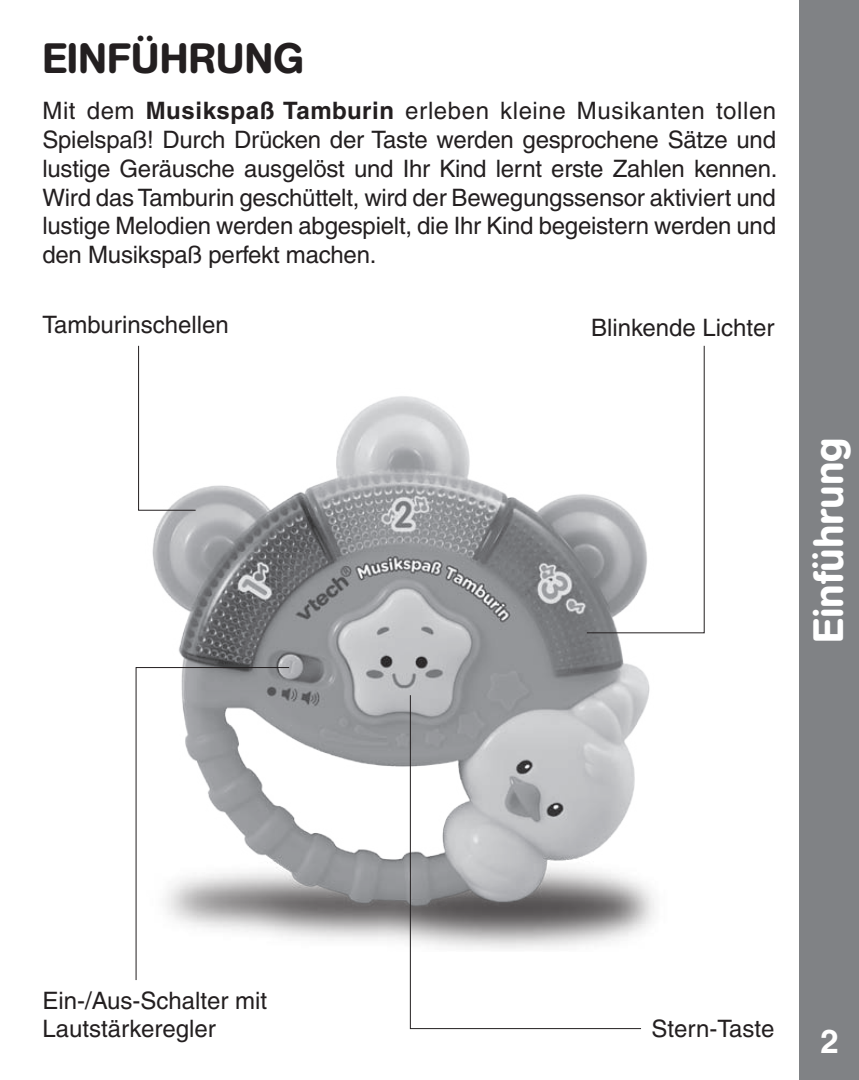
<style>
.page{position:relative;width:859px;height:1080px;background:#fff}
.page>*{position:absolute;margin:0;border:0;box-sizing:border-box;transform-origin:0 0}
.t1{font:500 42px "AG Book Rounded";color:#231f20}
.t2{font:500 42px "AG Book Rounded";color:#fff}
.t3{font:24px/28.8px "Helvetica";color:#231f20;text-align:justify}
.s1{font-weight:700}
</style>
<div class="page">
<div style="left:799px;top:0;width:60px;height:1080px;background:#808285"></div>
<img style="left:152px;top:396px;width:503px;height:555px">
<svg style="left:138px;top:345px;width:58px;height:166px"></svg>
<svg style="left:135px;top:667px;width:155px;height:313px"></svg>
<svg style="left:586px;top:345px;width:119px;height:289px"></svg>
<svg style="left:410px;top:694px;width:232px;height:335px"></svg>
<h1 class="t1" style="left:42px;top:34px;width:263px">EINFÜHRUNG</h1>
<p class="t3" style="left:42px;top:96px;width:736px">Mit dem <span class="s1">Musikspaß Tamburin</span> erleben kleine Musikanten tollen Spielspaß! Durch Drücken der Taste werden gesprochene Sätze und lustige Geräusche ausgelöst und Ihr Kind lernt erste Zahlen kennen.<br>Wird das Tamburin geschüttelt, wird der Bewegungssensor aktiviert und lustige Melodien werden abgespielt, die Ihr Kind begeistern werden und den Musikspaß perfekt machen.</p>
<p class="t3" style="left:42px;top:310px;width:188px">Tamburinschellen</p>
<p class="t3" style="left:591px;top:313px;width:185px">Blinkende Lichter</p>
<h1 class="t2" style="left:804px;top:643px;width:207px;rotate:-90deg">Einführung</h1>
<p class="t3" style="left:42px;top:986px;width:226px">Ein-/Aus-Schalter mit<br>Lautstärkeregler</p>
<p class="t3" style="left:651px;top:1015px;width:125px">Stern-Taste</p>
</div>
